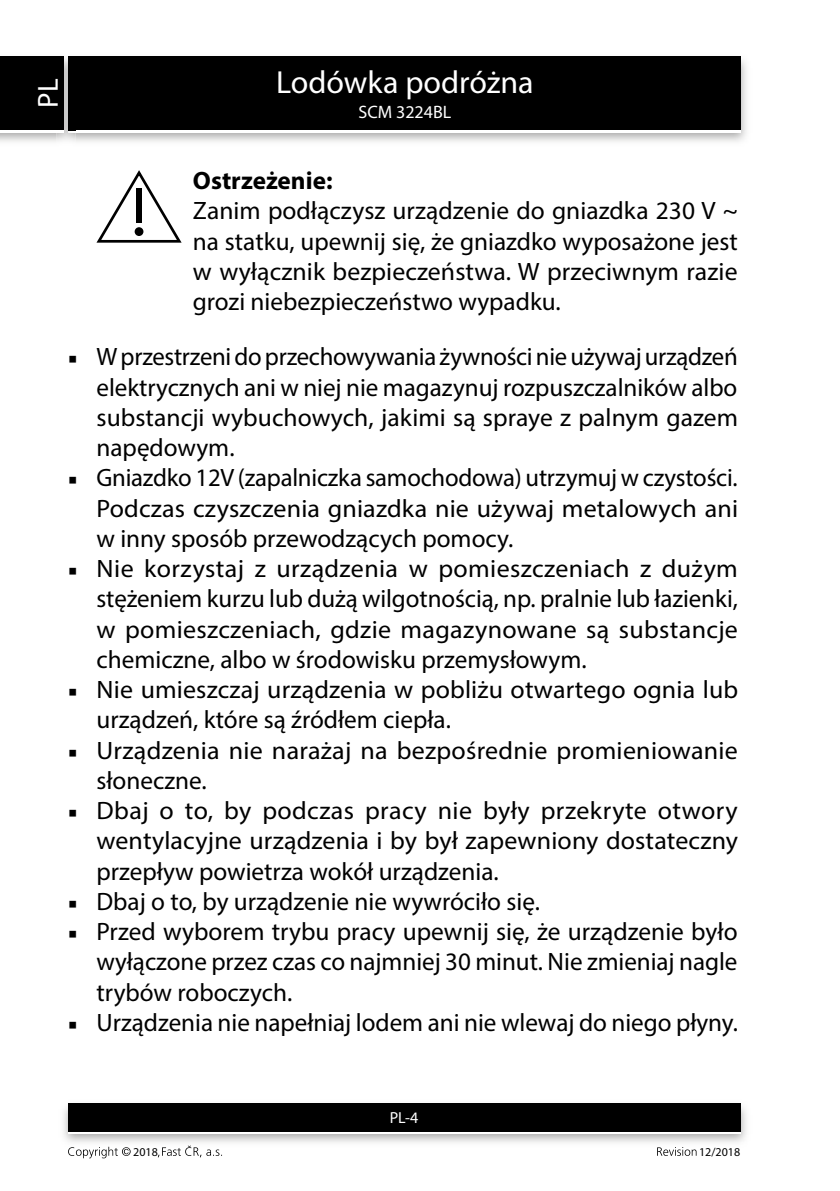
<style>
.page{position:relative;width:840px;height:1191px;background:#fff}
.page>*{position:absolute;margin:0;border:0;box-sizing:border-box;transform-origin:0 0}
.t1{font:32px "Myriad Pro";color:#fff}
.t2{font:29px "Myriad Pro";color:#fff}
.t3{font:25.2px/30.2px "Myriad Pro";color:#000;text-align:justify}
.t4{font:700 25.2px "Myriad Pro";color:#000}
.t5{font:18px "Myriad Pro";color:#fff}
.t6{font:16px "Myriad Pro";color:#fff}
.t7{font:12px "Myriad Pro";color:#000}
.s1{font-family:"Minion Pro";font-size:23px}
</style>
<div class="page">
<img style="left:0;top:56px;width:747px;height:86px">
<div style="left:68px;top:59px;width:672px;height:74px;background:#fff"></div>
<div style="left:68px;top:57px;width:672px;height:73px;background:#000"></div>
<img style="left:63px;top:1103px;width:684px;height:40px">
<div style="left:68px;top:1106px;width:672px;height:28px;background:linear-gradient(to right,#fff,#fff)"></div>
<div style="left:68px;top:1103px;width:672px;height:28px;background:#000"></div>
<img style="left:57px;top:56px;width:18px;height:86px">
<img style="left:68px;top:130px;width:7px;height:3px">
<svg style="left:68px;top:57px;width:7px;height:2px"></svg>
<img style="left:68px;top:59px;width:7px;height:71px">
<div style="left:0;top:59px;width:64px;height:74px;background:#fff"></div>
<div style="left:0;top:57px;width:64px;height:73px;background:#000"></div>
<svg style="left:68px;top:1146px;width:62px;height:12px"></svg>
<svg style="left:158px;top:1145px;width:64px;height:12px"></svg>
<svg style="left:657px;top:1147px;width:39px;height:8px"></svg>
<svg style="left:96px;top:170px;width:85px;height:73px"></svg>
<div style="left:136px;top:188px;width:6px;height:35px;background:#000"></div>
<div style="left:134px;top:227px;width:9px;height:9px;background:#000;border-radius:50%"></div>
<p class="t2" style="left:30px;top:108px;width:31px;rotate:-90deg">PL</p>
<p class="t1" style="left:276px;top:62px;width:259px">Lodówka podróżna</p>
<p class="t5" style="left:358px;top:101px;width:94px">SCM 3224BL</p>
<p class="t4" style="left:193px;top:164px;width:141px">Ostrzeżenie:</p>
<p class="t3" style="left:193px;top:195px;width:546px">Zanim podłączysz urządzenie do gniazdka 230 V ~ na statku, upewnij się, że gniazdko wyposażone jest w wyłącznik bezpieczeństwa. W przeciwnym razie grozi niebezpieczeństwo wypadku.</p>
<p class="t3" style="left:96px;top:341px;width:642px;text-indent:-28px"><span class="s1">■</span> W przestrzeni do przechowywania żywności nie używaj urządzeń elektrycznych ani w niej nie magazynuj rozpuszczalników albo substancji wybuchowych, jakimi są spraye z palnym gazem napędowym.</p>
<p class="t3" style="left:96px;top:462px;width:642px;text-indent:-28px"><span class="s1">■</span> Gniazdko 12V (zapalniczka samochodowa) utrzymuj w czystości.<br>Podczas czyszczenia gniazdka nie używaj metalowych ani w inny sposób przewodzących pomocy.</p>
<p class="t3" style="left:96px;top:553px;width:642px;text-indent:-28px"><span class="s1">■</span> Nie korzystaj z urządzenia w pomieszczeniach z dużym stężeniem kurzu lub dużą wilgotnością, np. pralnie lub łazienki, w pomieszczeniach, gdzie magazynowane są substancje chemiczne, albo w środowisku przemysłowym.</p>
<p class="t3" style="left:96px;top:674px;width:643px;text-indent:-28px"><span class="s1">■</span> Nie umieszczaj urządzenia w pobliżu otwartego ognia lub urządzeń, które są źródłem ciepła.</p>
<p class="t3" style="left:96px;top:734px;width:642px;text-indent:-28px"><span class="s1">■</span> Urządzenia nie narażaj na bezpośrednie promieniowanie słoneczne.</p>
<p class="t3" style="left:96px;top:795px;width:642px;text-indent:-28px"><span class="s1">■</span> Dbaj o to, by podczas pracy nie były przekryte otwory wentylacyjne urządzenia i by był zapewniony dostateczny przepływ powietrza wokół urządzenia.</p>
<p class="t3" style="left:68px;top:885px;width:473px"><span class="s1">■</span> Dbaj o to, by urządzenie nie wywróciło się.</p>
<p class="t3" style="left:96px;top:916px;width:642px;text-indent:-28px"><span class="s1">■</span> Przed wyborem trybu pracy upewnij się, że urządzenie było wyłączone przez czas co najmniej 30 minut. Nie zmieniaj nagle trybów roboczych.</p>
<p class="t3" style="left:68px;top:1006px;width:671px"><span class="s1">■</span> Urządzenia nie napełniaj lodem ani nie wlewaj do niego płyny.</p>
<p class="t6" style="left:389px;top:1108px;width:30px">PL-4</p>
<p class="t7" style="left:133px;top:1144px;width:26px">2018</p>
<p class="t7" style="left:698px;top:1144px;width:43px">12/2018</p>
</div>
